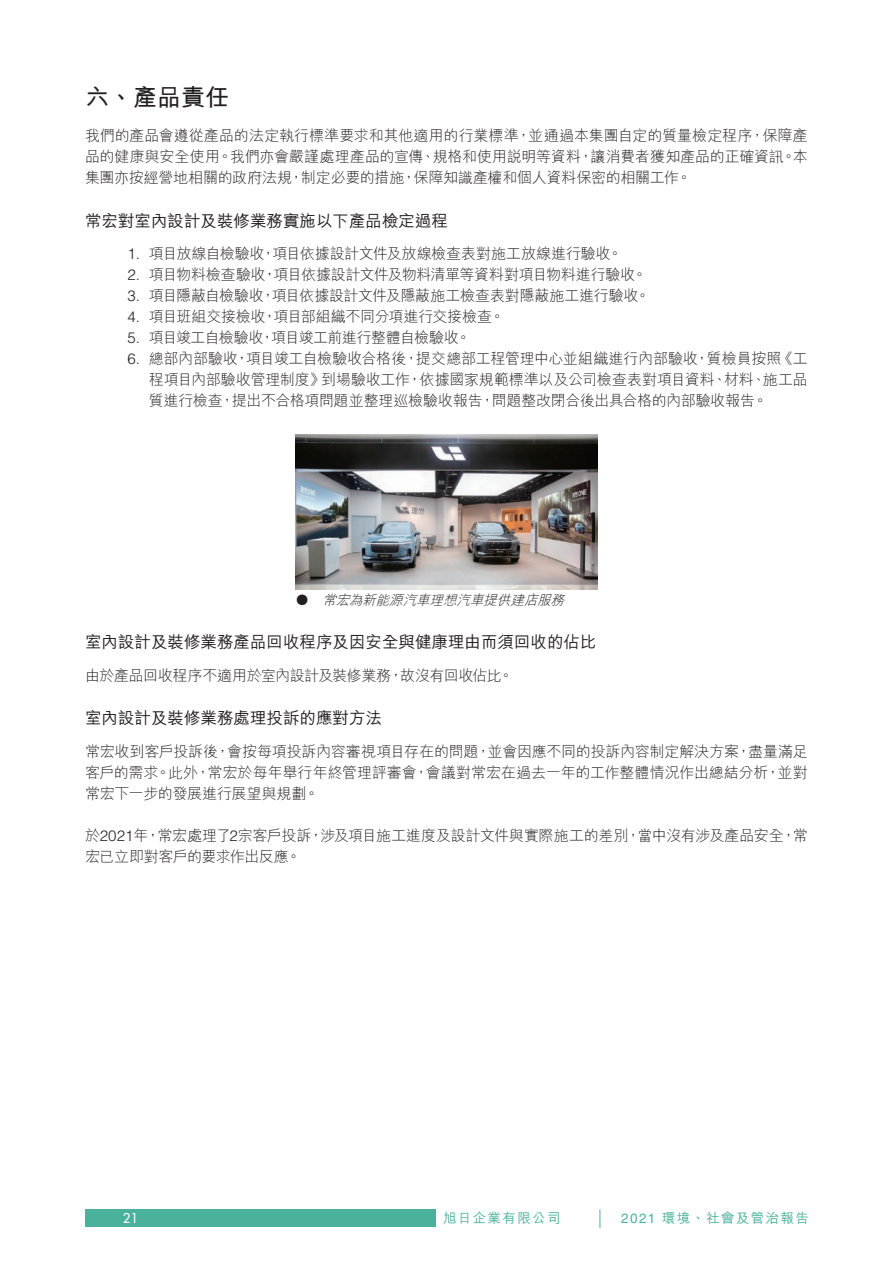
<style>
.page{position:relative;width:893px;height:1263px;background:#fff}
.page>*{position:absolute;margin:0;border:0;box-sizing:border-box;transform-origin:0 0}
.t1{font:700 24px "M Hei HK";color:#231f20}
.t2{font:500 16.5px "M Hei HK";color:#231f20}
.t3{font:300 15px "M Hei HK";letter-spacing:-.015em;color:#231f20}
.t4{font:300 15px "M Hei HK";letter-spacing:-.035em;color:#231f20}
.t5{font:300 15px "Helvetica LT Std";color:#231f20}
.t6{font:300 15px "M Hei HK";letter-spacing:-.06em;color:#231f20}
.t7{font:300 15px "M Hei HK";letter-spacing:-.04em;color:#231f20}
.t8{font:300 15px "M Hei HK";letter-spacing:-.05em;color:#231f20}
.t9{font:300 15px "M Hei HK";letter-spacing:-.045em;color:#231f20}
.t10{font:500 13.5px "M Hei HK";letter-spacing:.1em;color:#4ab29b}
.t11{font:italic 300 13.5px "M Hei HK";color:#231f20}
.t12{font:13.5px "Helvetica LT Std";color:#4ab29b}
.t13{font:300 13.5px "M Hei HK";color:#231f20}
.t14{font:500 13.2px "Futura Std";color:#fff}
.s1{font-family:"Helvetica LT Std"}
.s2{font-family:"M Hei HK"}
</style>
<div class="page">
<div style="left:85px;top:1209px;width:350px;height:18px;background:#4ab29b"></div>
<svg style="left:600px;top:1209px;width:1px;height:19px"></svg>
<img style="left:296px;top:435px;width:301px;height:154px">
<h1 class="t1" style="left:85px;top:80px;width:145px">六、產品責任</h1>
<p class="t3" style="left:763px;top:125px;width:47px">保障產</p>
<p class="t3" style="left:85px;top:125px;width:435px">我們的產品會遵從產品的法定執行標準要求和其他適用的行業標準</p>
<p class="t3" style="left:528px;top:125px;width:226px">並通過本集團自定的質量檢定程序</p>
<p class="t3" style="left:516px;top:125px;width:16px">，</p>
<p class="t3" style="left:750px;top:125px;width:16px">，</p>
<p class="t3" style="left:230px;top:146px;width:195px">我們亦會嚴謹處理產品的宣傳</p>
<p class="t3" style="left:591px;top:146px;width:195px">讓消費者獲知產品的正確資訊</p>
<p class="t3" style="left:85px;top:146px;width:136px">品的健康與安全使用</p>
<p class="t3" style="left:433px;top:146px;width:150px">規格和使用說明等資料</p>
<p class="t3" style="left:793px;top:146px;width:16px">本</p>
<p class="t3" style="left:217px;top:146px;width:16px">。</p>
<p class="t3" style="left:781px;top:146px;width:16px">。</p>
<p class="t3" style="left:578px;top:146px;width:16px">，</p>
<p class="t3" style="left:421px;top:146px;width:16px">、</p>
<p class="t3" style="left:414px;top:167px;width:267px">保障知識產權和個人資料保密的相關工作</p>
<p class="t3" style="left:85px;top:167px;width:209px">集團亦按經營地相關的政府法規</p>
<p class="t2" style="left:85px;top:208px;width:364px">常宏對室內設計及裝修業務實施以下產品檢定過程</p>
<p class="t3" style="left:301px;top:167px;width:105px">制定必要的措施</p>
<p class="t3" style="left:677px;top:167px;width:16px">。</p>
<p class="t3" style="left:289px;top:167px;width:16px">，</p>
<p class="t3" style="left:401px;top:167px;width:16px">，</p>
<p class="t5" style="left:128px;top:244px;width:14px">1.</p>
<p class="t8" style="left:149px;top:243px;width:117px">項目放線自檢驗收</p>
<p class="t3" style="left:272px;top:243px;width:340px">項目依據設計文件及放線檢查表對施工放線進行驗收</p>
<p class="t3" style="left:607px;top:243px;width:16px">。</p>
<p class="t3" style="left:261px;top:243px;width:16px">，</p>
<p class="t5" style="left:128px;top:265px;width:14px">2.</p>
<p class="t3" style="left:273px;top:264px;width:363px">項目依據設計文件及物料清單等資料對項目物料進行驗收</p>
<p class="t3" style="left:149px;top:264px;width:118px">項目物料檢查驗收</p>
<p class="t3" style="left:632px;top:264px;width:16px">。</p>
<p class="t3" style="left:262px;top:264px;width:16px">，</p>
<p class="t5" style="left:128px;top:286px;width:14px">3.</p>
<p class="t6" style="left:149px;top:285px;width:117px">項目隱蔽自檢驗收</p>
<p class="t3" style="left:272px;top:285px;width:368px">項目依據設計文件及隱蔽施工檢查表對隱蔽施工進行驗收</p>
<p class="t3" style="left:635px;top:285px;width:16px">。</p>
<p class="t3" style="left:260px;top:285px;width:16px">，</p>
<p class="t5" style="left:128px;top:307px;width:14px">4.</p>
<p class="t3" style="left:149px;top:306px;width:118px">項目班組交接檢收</p>
<p class="t3" style="left:273px;top:306px;width:220px">項目部組織不同分項進行交接檢查</p>
<p class="t3" style="left:490px;top:306px;width:16px">。</p>
<p class="t3" style="left:262px;top:306px;width:16px">，</p>
<p class="t5" style="left:128px;top:328px;width:14px">5.</p>
<p class="t6" style="left:149px;top:327px;width:116px">項目竣工自檢驗收</p>
<p class="t4" style="left:271px;top:327px;width:189px">項目竣工前進行整體自檢驗收</p>
<p class="t3" style="left:456px;top:327px;width:16px">。</p>
<p class="t3" style="left:260px;top:327px;width:16px">，</p>
<p class="t5" style="left:128px;top:349px;width:14px">6.</p>
<p class="t3" style="left:707px;top:348px;width:76px">質檢員按照</p>
<p class="t3" style="left:149px;top:348px;width:91px">總部內部驗收</p>
<p class="t4" style="left:246px;top:348px;width:162px">項目竣工自檢驗收合格後</p>
<p class="t3" style="left:416px;top:348px;width:284px">提交總部工程管理中心並組織進行內部驗收</p>
<p class="t3" style="left:778px;top:348px;width:31px">《工</p>
<p class="t3" style="left:235px;top:348px;width:16px">，</p>
<p class="t3" style="left:404px;top:348px;width:16px">，</p>
<p class="t3" style="left:695px;top:348px;width:16px">，</p>
<p class="t3" style="left:149px;top:369px;width:177px">程項目內部驗收管理制度》</p>
<p class="t3" style="left:724px;top:369px;width:31px">材料</p>
<p class="t3" style="left:420px;top:369px;width:297px">依據國家規範標準以及公司檢查表對項目資料</p>
<p class="t3" style="left:321px;top:369px;width:90px">到場驗收工作</p>
<p class="t3" style="left:763px;top:369px;width:47px">施工品</p>
<p class="t3" style="left:407px;top:369px;width:16px">，</p>
<p class="t3" style="left:712px;top:369px;width:16px">、</p>
<p class="t3" style="left:751px;top:369px;width:16px">、</p>
<p class="t3" style="left:232px;top:390px;width:252px">提出不合格項問題並整理巡檢驗收報告</p>
<p class="t3" style="left:492px;top:390px;width:265px">問題整改閉合後出具合格的內部驗收報告</p>
<p class="t3" style="left:149px;top:390px;width:76px">質進行檢查</p>
<p class="t3" style="left:753px;top:390px;width:16px">。</p>
<p class="t3" style="left:220px;top:390px;width:16px">，</p>
<p class="t3" style="left:480px;top:390px;width:16px">，</p>
<p class="t11" style="left:323px;top:590px;width:248px">常宏為新能源汽車理想汽車提供建店服務</p>
<p class="t13" style="left:296px;top:590px;width:15px">●</p>
<p class="t2" style="left:85px;top:630px;width:513px">室內設計及裝修業務產品回收程序及因安全與健康理由而須回收的佔比</p>
<p class="t3" style="left:499px;top:665px;width:16px">。</p>
<p class="t3" style="left:85px;top:665px;width:307px">由於產品回收程序不適用於室內設計及裝修業務</p>
<p class="t2" style="left:85px;top:706px;width:298px">室內設計及裝修業務處理投訴的應對方法</p>
<p class="t9" style="left:400px;top:665px;width:103px">故沒有回收佔比</p>
<p class="t3" style="left:388px;top:665px;width:16px">，</p>
<p class="t3" style="left:85px;top:740px;width:135px">常宏收到客戶投訴後</p>
<p class="t3" style="left:227px;top:740px;width:253px">會按每項投訴內容審視項目存在的問題</p>
<p class="t3" style="left:487px;top:740px;width:253px">並會因應不同的投訴內容制定解決方案</p>
<p class="t3" style="left:748px;top:740px;width:61px">盡量滿足</p>
<p class="t3" style="left:215px;top:740px;width:16px">，</p>
<p class="t3" style="left:476px;top:740px;width:16px">，</p>
<p class="t3" style="left:736px;top:740px;width:16px">，</p>
<p class="t3" style="left:85px;top:761px;width:75px">客戶的需求</p>
<p class="t3" style="left:207px;top:761px;width:211px">常宏於每年舉行年終管理評審會</p>
<p class="t3" style="left:426px;top:761px;width:344px">會議對常宏在過去一年的工作整體情況作出總結分析</p>
<p class="t3" style="left:168px;top:761px;width:32px">此外</p>
<p class="t3" style="left:777px;top:761px;width:32px">並對</p>
<p class="t3" style="left:156px;top:761px;width:16px">。</p>
<p class="t3" style="left:196px;top:761px;width:16px">，</p>
<p class="t3" style="left:414px;top:761px;width:16px">，</p>
<p class="t3" style="left:766px;top:761px;width:16px">，</p>
<p class="t3" style="left:85px;top:782px;width:223px">常宏下一步的發展進行展望與規劃</p>
<p class="t3" style="left:304px;top:782px;width:16px">。</p>
<p class="t3" style="left:157px;top:824px;width:155px">常宏處理了<span class="s1">2</span>宗客戶投訴</p>
<p class="t3" style="left:320px;top:824px;width:310px">涉及項目施工進度及設計文件與實際施工的差別</p>
<p class="t7" style="left:638px;top:824px;width:148px">當中沒有涉及產品安全</p>
<p class="t5" style="left:85px;top:826px;width:65px"><span class="s2">於</span>2021<span class="s2">年</span></p>
<p class="t3" style="left:793px;top:824px;width:16px">常</p>
<p class="t3" style="left:146px;top:824px;width:16px">，</p>
<p class="t3" style="left:308px;top:824px;width:16px">，</p>
<p class="t3" style="left:626px;top:824px;width:16px">，</p>
<p class="t3" style="left:781px;top:824px;width:16px">，</p>
<p class="t4" style="left:85px;top:845px;width:205px">宏已立即對客戶的要求作出反應</p>
<p class="t3" style="left:286px;top:845px;width:16px">。</p>
<p class="t14" style="left:123px;top:1210px;width:17px">21</p>
<p class="t10" style="left:443px;top:1208px;width:119px">旭日企業有限公司</p>
<p class="t12" style="left:621px;top:1210px;width:36px">2021</p>
<p class="t10" style="left:662px;top:1208px;width:149px">環境、社會及管治報告</p>
</div>
